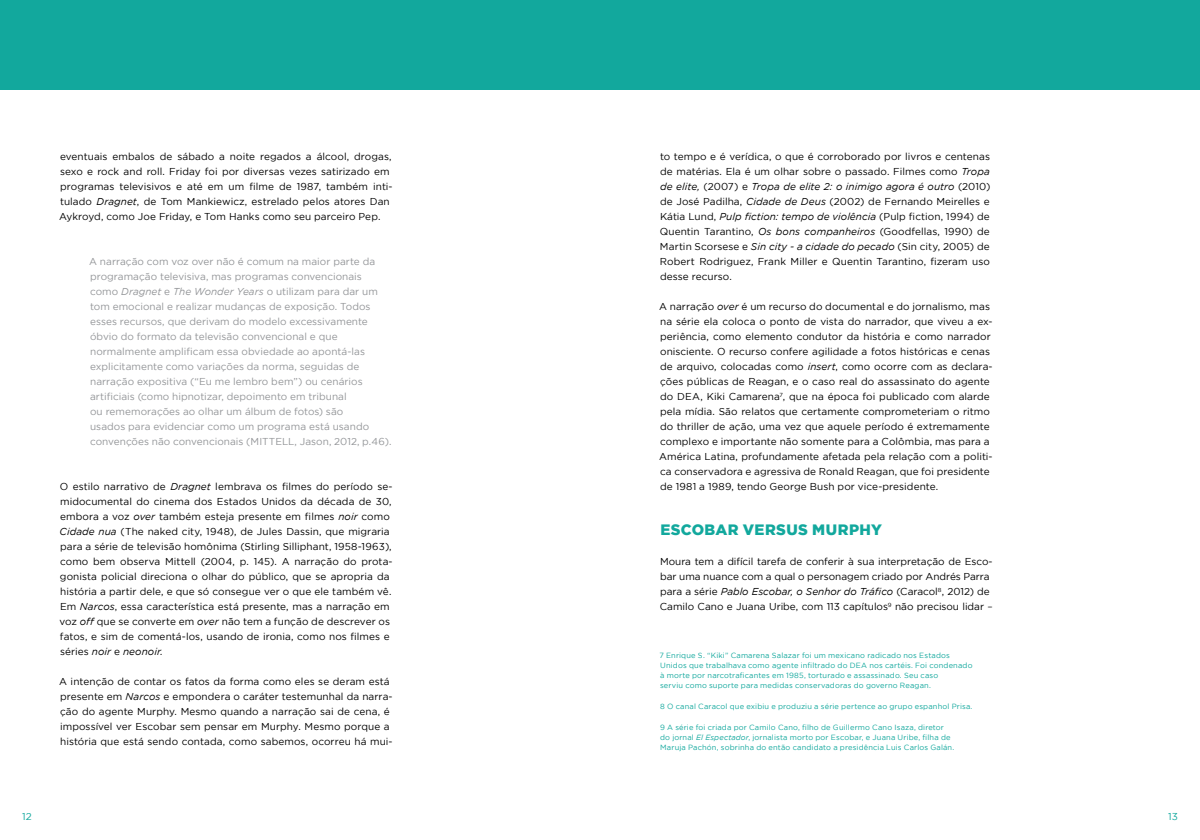
<style>
.page{position:relative;width:1200px;height:840px;background:#fff}
.page>*{position:absolute;margin:0;border:0;box-sizing:border-box;transform-origin:0 0}
.t1{font:900 15px "Gotham";letter-spacing:.025em;color:#12a89d}
.t2{font:10px/15px "Gotham";letter-spacing:.01em;color:#000}
.t3{font:10px/15px "Gotham";letter-spacing:.005em;color:#939598}
.t4{font:10px "Gotham";color:#12a89d}
.t5{font:7.5px/10px "Gotham";letter-spacing:.02em;color:#12a89d}
.s1{font-style:italic}
</style>
<div class="page">
<div style="left:0;top:0;width:600px;height:90px;background:#12a89d"></div>
<div style="left:600px;top:0;width:600px;height:90px;background:#12a89d"></div>
<p class="t2" style="left:59px;top:149px;width:335px">eventuais embalos de sábado a noite regados a álcool, drogas, sexo e rock and roll. Friday foi por diversas vezes satirizado em programas televisivos e até em um filme de 1987, também inti&shy;tulado <span class="s1">Dragnet</span>, de Tom Mankiewicz, estrelado pelos atores Dan Aykroyd, como Joe Friday, e Tom Hanks como seu parceiro Pep.</p>
<p class="t3" style="left:89px;top:254px;width:304px">A narração com voz over não é comum na maior parte da programação televisiva, mas programas convencionais<br>como <span class="s1">Dragnet</span> e <span class="s1">The Wonder Years</span> o utilizam para dar um tom emocional e realizar mudanças de exposição. Todos esses recursos, que derivam do modelo excessivamente óbvio do formato da televisão convencional e que normalmente amplificam essa obviedade ao apontá-las explicitamente como variações da norma, seguidas de narração expositiva (“Eu me lembro bem”) ou cenários artificiais (como hipnotizar, depoimento em tribunal<br>ou rememorações ao olhar um álbum de fotos) são<br>usados para evidenciar como um programa está usando convenções não convencionais (MITTELL, Jason, 2012, p.46).</p>
<p class="t2" style="left:60px;top:479px;width:335px">O estilo narrativo de <span class="s1">Dragnet</span> lembrava os filmes do período se&shy;midocumental do cinema dos Estados Unidos da década de 30, embora a voz <span class="s1">over</span> também esteja presente em filmes <span class="s1">noir</span> como <span class="s1">Cidade nua</span> (The naked city, 1948), de Jules Dassin, que migraria para a série de televisão homônima (Stirling Silliphant, 1958-1963), como bem observa Mittell (2004, p. 145). A narração do prota&shy;gonista policial direciona o olhar do público, que se apropria da história a partir dele, e que só consegue ver o que ele também vê.<br>Em <span class="s1">Narcos</span>, essa característica está presente, mas a narração em voz <span class="s1">off</span> que se converte em <span class="s1">over</span> não tem a função de descrever os fatos, e sim de comentá-los, usando de ironia, como nos filmes e séries <span class="s1">noir</span> e <span class="s1">neonoir.</span></p>
<p class="t2" style="left:59px;top:674px;width:335px">A intenção de contar os fatos da forma como eles se deram está presente em <span class="s1">Narcos</span> e empondera o caráter testemunhal da narra&shy;ção do agente Murphy. Mesmo quando a narração sai de cena, é impossível ver Escobar sem pensar em Murphy. Mesmo porque a história que está sendo contada, como sabemos, ocorreu há mui-</p>
<p class="t2" style="left:660px;top:149px;width:332px;text-align:justify">to tempo e é verídica, o que é corroborado por livros e centenas de matérias. Ela é um olhar sobre o passado. Filmes como <span class="s1">Tropa de elite,</span> (2007) e <span class="s1">Tropa de elite 2: o inimigo agora é outro</span> (2010) de José Padilha, <span class="s1">Cidade de Deus</span> (2002) de Fernando Meirelles e Kátia Lund, <span class="s1">Pulp fiction: tempo de violência</span> (Pulp fiction, 1994) de Quentin Tarantino, <span class="s1">Os bons companheiros</span> (Goodfellas, 1990) de Martin Scorsese e <span class="s1">Sin city - a cidade do pecado</span> (Sin city, 2005) de Robert Rodriguez, Frank Miller e Quentin Tarantino, fizeram uso desse recurso.</p>
<p class="t2" style="left:659px;top:299px;width:335px">A narração <span class="s1">over</span> é um recurso do documental e do jornalismo, mas na série ela coloca o ponto de vista do narrador, que viveu a ex&shy;periência, como elemento condutor da história e como narrador onisciente. O recurso confere agilidade a fotos históricas e cenas de arquivo, colocadas como <span class="s1">insert</span>, como ocorre com as declara&shy;ções públicas de Reagan, e o caso real do assassinato do agente do DEA, Kiki Camarena<sup>7</sup>, que na época foi publicado com alarde pela mídia. São relatos que certamente comprometeriam o ritmo do thriller de ação, uma vez que aquele período é extremamente complexo e importante não somente para a Colômbia, mas para a América Latina, profundamente afetada pela relação com a politi&shy;ca conservadora e agressiva de Ronald Reagan, que foi presidente de 1981 a 1989, tendo George Bush por vice-presidente.</p>
<h1 class="t1" style="left:660px;top:521px;width:223px">ESCOBAR VERSUS MURPHY</h1>
<p class="t2" style="left:660px;top:554px;width:335px">Moura tem a difícil tarefa de conferir à sua interpretação de Esco&shy;bar uma nuance com a qual o personagem criado por Andrés Parra para a série <span class="s1">Pablo Escobar, o Senhor do Tráfico</span> (Caracol<sup>8</sup>, 2012) de Camilo Cano e Juana Uribe, com 113 capítulos<sup>9</sup> não precisou lidar –</p>
<p class="t5" style="left:659px;top:650px;width:315px">7 Enrique S. “Kiki” Camarena Salazar foi um mexicano radicado nos Estados Unidos que trabalhava como agente infiltrado do DEA nos cartéis. Foi condenado à morte por narcotraficantes em 1985, torturado e assassinado. Seu caso<br>serviu como suporte para medidas conservadoras do governo Reagan.</p>
<p class="t5" style="left:660px;top:701px;width:314px">8 O canal Caracol que exibiu e produziu a série pertence ao grupo espanhol Prisa.</p>
<p class="t5" style="left:660px;top:722px;width:296px">9 A série foi criada por Camilo Cano, filho de Guillermo Cano Isaza, diretor do jornal <span class="s1">El Espectador</span>, jornalista morto por Escobar, e Juana Uribe, filha de<br>Maruja Pachón, sobrinha do então candidato a presidência Luis Carlos Galán.</p>
<p class="t4" style="left:22px;top:811px;width:11px">12</p>
<p class="t4" style="left:1168px;top:811px;width:11px">13</p>
</div>
